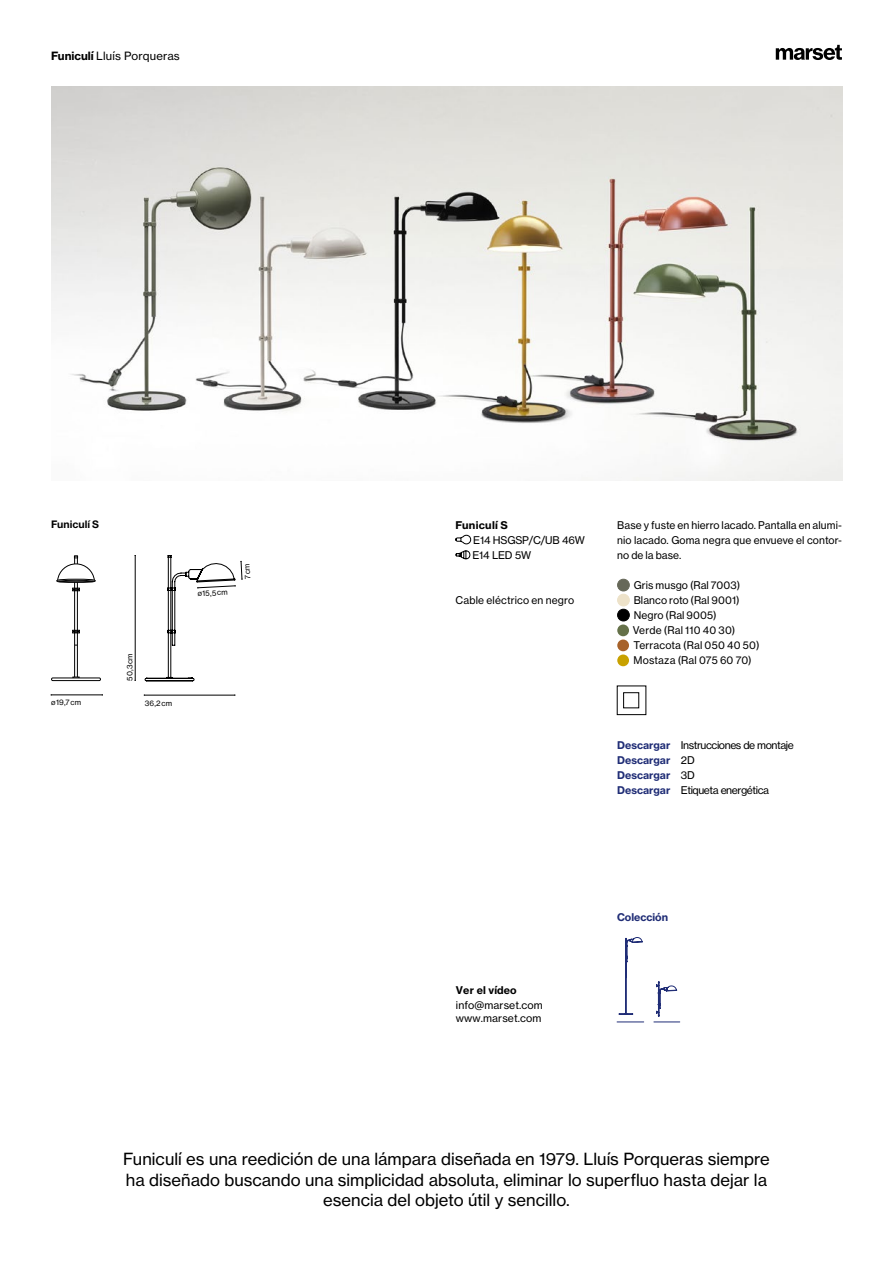
<style>
.page{position:relative;width:893px;height:1263px;background:#fff}
.page>*{position:absolute;margin:0;border:0;box-sizing:border-box;transform-origin:0 0}
.t1{font:16.5px/20.2px "N Haas Grotesk TX Pro 55 Rg";color:#000;text-align:center}
.t2{font:11.25px "N Haas Grotesk TX Pro 55 Rg";letter-spacing:.015em;color:#000}
.t3{font:10.5px/15px "N Haas Grotesk TX Pro 55 Rg";letter-spacing:.01em;color:#000}
.t4{font:10.5px "N Haas Grotesk TX Pro 55 Rg";letter-spacing:-.04em;color:#000}
.t5{font:10.5px/15px "N Haas Grotesk TX Pro 75 Bd";color:#202d76}
.t6{font:10.5px/15px "N Haas Grotesk TX Pro 55 Rg";letter-spacing:-.02em;color:#000}
.t7{font:10.5px "N Haas Grotesk TX Pro 75 Bd";letter-spacing:.01em;color:#000}
.t8{font:700 10.5px "Helvetica Neue LT Std";letter-spacing:.005em;color:#000}
.t9{font:7.5px "N Haas Grotesk TX Pro 55 Rg";letter-spacing:.015em;color:#000}
.s1{font-family:"N Haas Grotesk TX Pro 75 Bd"}
.s2{font-family:"N Haas Grotesk TX Pro 75 Bd";color:#202d76}
.s3{font-family:"N Haas Grotesk TX Pro 55 Rg";color:#000}
</style>
<div class="page">
<div style="left:618px;top:579px;width:11px;height:12px;background:#666858;border-radius:50%"></div>
<div style="left:617px;top:579px;width:13px;height:12px;border:1px solid #666858;border-radius:50%"></div>
<div style="left:618px;top:594px;width:11px;height:12px;background:#ede2c9;border-radius:50%"></div>
<div style="left:617px;top:594px;width:13px;height:12px;border:1px solid #ede2c9;border-radius:50%"></div>
<div style="left:618px;top:609px;width:11px;height:12px;background:#000;border-radius:50%"></div>
<div style="left:617px;top:609px;width:13px;height:12px;border:1px solid #000;border-radius:50%"></div>
<div style="left:617px;top:624px;width:12px;height:12px;background:#657149;border-radius:50%"></div>
<div style="left:617px;top:639px;width:12px;height:12px;background:#a7622a;border-radius:50%"></div>
<div style="left:617px;top:654px;width:12px;height:12px;background:#c8a100;border-radius:50%"></div>
<svg style="left:776px;top:45px;width:66px;height:15px"></svg>
<div style="left:623px;top:692px;width:16px;height:16px;border:1px solid #000"></div>
<svg style="left:455px;top:535px;width:16px;height:9px"></svg>
<svg style="left:455px;top:550px;width:16px;height:9px"></svg>
<svg style="left:617px;top:1022px;width:27px;height:1px"></svg>
<svg style="left:654px;top:1022px;width:26px;height:1px"></svg>
<svg style="left:656px;top:982px;width:21px;height:34px"></svg>
<svg style="left:619px;top:937px;width:24px;height:78px"></svg>
<hr style="left:51px;top:695px;width:51px;height:1px;background:#000">
<hr style="left:135px;top:555px;width:1px;height:125px;background:#000">
<hr style="left:144px;top:695px;width:91px;height:1px;background:#000">
<div style="left:74px;top:556px;width:4px;height:121px;border:1px solid #000"></div>
<div style="left:51px;top:678px;width:50px;height:3px;border:1px solid #000"></div>
<svg style="left:72px;top:630px;width:8px;height:3px"></svg>
<svg style="left:72px;top:588px;width:8px;height:3px"></svg>
<div style="left:57px;top:579px;width:38px;height:4px;border:1px solid #000;border-radius:50%"></div>
<svg style="left:57px;top:556px;width:38px;height:26px"></svg>
<img style="left:52px;top:86px;width:790px;height:394px">
<svg style="left:145px;top:555px;width:98px;height:126px"></svg>
<p class="t2" style="left:51px;top:49px;width:130px"><span class="s1">Funiculí</span> Lluís Porqueras</p>
<p class="t8" style="left:51px;top:518px;width:50px">Funiculí S</p>
<p class="t9" style="left:51px;top:697px;width:32px">ø 19,7 cm</p>
<p class="t9" style="left:125px;top:680px;width:29px;rotate:-90deg">50,3 cm</p>
<p class="t9" style="left:145px;top:698px;width:29px">36,2 cm</p>
<p class="t9" style="left:197px;top:589px;width:32px;rotate:-3deg">ø15,5 cm</p>
<p class="t7" style="left:455px;top:519px;width:54px">Funiculí S</p>
<p class="t6" style="left:472px;top:533px;width:114px">E14 HSGSP/C/UB 46W<br>E14 LED 5W</p>
<p class="t3" style="left:455px;top:593px;width:120px">Cable eléctrico en negro</p>
<p class="t3" style="left:617px;top:518px;width:226px;text-align:justify">Base y fuste en hierro lacado. Pantalla en alumi&shy;nio lacado. Goma negra que envueve el contor&shy;no de la base.</p>
<p class="t3" style="left:633px;top:578px;width:128px">Gris musgo (Ral 7003)<br>Blanco roto (Ral 9001)<br>Negro (Ral 9005)<br>Verde (Ral 110 40 30)<br>Terracota (Ral 050 40 50)<br>Mostaza (Ral 075 60 70)</p>
<p class="t4" style="left:617px;top:739px;width:178px"><span class="s2">Descargar</span> Instrucciones de montaje</p>
<p class="t5" style="left:617px;top:753px;width:79px">Descargar <span class="s3">2D<br></span>Descargar <span class="s3">3D</span></p>
<p class="t4" style="left:617px;top:784px;width:153px"><span class="s2">Descargar</span> Etiqueta energética</p>
<p class="t7" style="left:456px;top:983px;width:62px">Ver el vídeo</p>
<p class="t3" style="left:456px;top:998px;width:88px;line-height:13.5px">info@marset.com www.marset.com</p>
<p class="t5" style="left:617px;top:909px;width:53px">Colección</p>
<h1 class="t1" style="left:123px;top:1149px;width:648px">Funiculí es una reedición de una lámpara diseñada en 1979. Lluís Porqueras siempre ha diseñado buscando una simplicidad absoluta, eliminar lo superfluo hasta dejar la esencia del objeto útil y sencillo.</h1>
</div>
